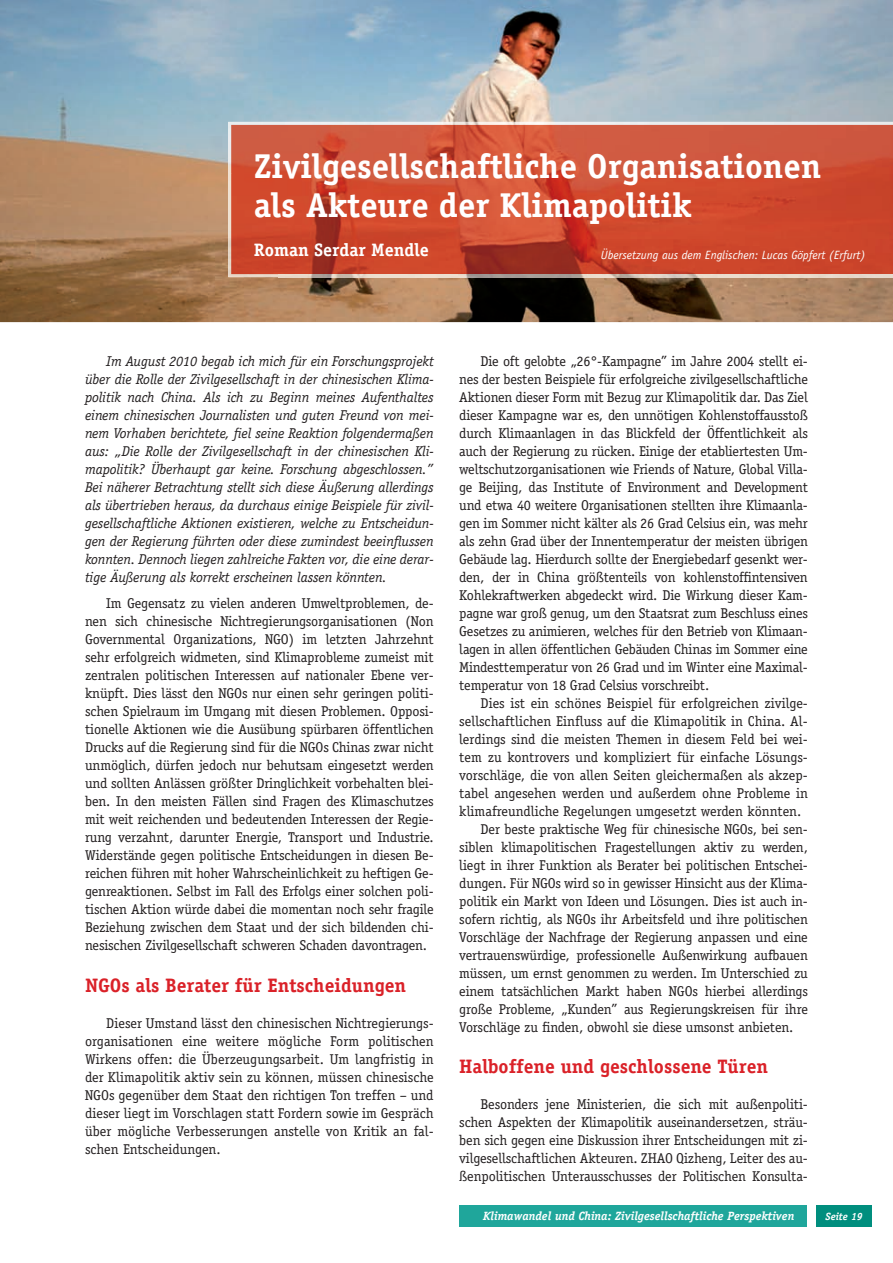
<style>
.page{position:relative;width:893px;height:1263px;background:#fff}
.page>*{position:absolute;margin:0;border:0;box-sizing:border-box;transform-origin:0 0}
.t1{font:700 34.5px/39px "Officina Serif";color:#fff}
.t2{font:700 19.5px "Officina Serif";color:#da2128}
.t3{font:700 18px "Officina Serif";color:#fff}
.t4{font:14.25px/18px "Officina Serif";letter-spacing:-.01em;color:#231f20;text-align:justify}
.t5{font:italic 14.25px/18px "Officina Serif";letter-spacing:-.01em;color:#231f20;text-align:justify}
.t6{font:italic 700 12px "Officina Serif";color:#fff}
.t7{font:italic 12px "Officina Sans";color:#fff}
.t8{font:italic 700 10.5px "Officina Serif";color:#fff}
</style>
<div class="page">
<div style="left:459px;top:1205px;width:348px;height:21px;background:#1fa69b"></div>
<div style="left:816px;top:1205px;width:56px;height:21px;background:#008e7e"></div>
<img style="left:0;top:0;width:893px;height:322px">
<img style="left:279px;top:174px;width:614px;height:100px">
<img style="left:228px;top:122px;width:665px;height:52px">
<img style="left:228px;top:173px;width:51px;height:104px">
<img style="left:279px;top:274px;width:614px;height:3px">
<h1 class="t1" style="left:254px;top:146px;width:569px">Zivilgesellschaftliche Organisationen als Akteure der Klimapolitik</h1>
<p class="t3" style="left:254px;top:238px;width:176px">Roman Serdar Mendle</p>
<p class="t7" style="left:601px;top:248px;width:266px">Übersetzung aus dem Englischen: Lucas Göpfert (Erfurt)</p>
<p class="t5" style="left:85px;top:352px;width:350px;text-indent:21px">Im August 2010 begab ich mich für ein Forschungsprojekt über die Rolle der Zivilgesellschaft in der chinesischen Klima&shy;politik nach China. Als ich zu Beginn meines Aufenthaltes einem chinesischen Journalisten und guten Freund von mei&shy;nem Vorhaben berichtete, fiel seine Reaktion folgendermaßen aus: „Die Rolle der Zivilgesellschaft in der chinesischen Kli&shy;mapolitik? Überhaupt gar keine. Forschung abgeschlossen.” Bei näherer Betrachtung stellt sich diese Äußerung allerdings als übertrieben heraus, da durchaus einige Beispiele für zivil&shy;gesellschaftliche Aktionen existieren, welche zu Entscheidun&shy;gen der Regierung führten oder diese zumindest beeinflussen konnten. Dennoch liegen zahlreiche Fakten vor, die eine derar&shy;tige Äußerung als korrekt erscheinen lassen könnten.</p>
<p class="t4" style="left:85px;top:594px;width:350px;text-indent:21px">Im Gegensatz zu vielen anderen Umweltproblemen, de&shy;nen sich chinesische Nichtregierungsorganisationen (Non Governmental Organizations, NGO) im letzten Jahrzehnt sehr erfolgreich widmeten, sind Klimaprobleme zumeist mit zentralen politischen Interessen auf nationaler Ebene ver&shy;knüpft. Dies lässt den NGOs nur einen sehr geringen politi&shy;schen Spielraum im Umgang mit diesen Problemen. Opposi&shy;tionelle Aktionen wie die Ausübung spürbaren öffentlichen Drucks auf die Regierung sind für die NGOs Chinas zwar nicht unmöglich, dürfen jedoch nur behutsam eingesetzt werden und sollten Anlässen größter Dringlichkeit vorbehalten blei&shy;ben. In den meisten Fällen sind Fragen des Klimaschutzes mit weit reichenden und bedeutenden Interessen der Regie&shy;rung verzahnt, darunter Energie, Transport und Industrie.<br>Widerstände gegen politische Entscheidungen in diesen Be&shy;reichen führen mit hoher Wahrscheinlichkeit zu heftigen Ge&shy;genreaktionen. Selbst im Fall des Erfolgs einer solchen poli&shy;tischen Aktion würde dabei die momentan noch sehr fragile Beziehung zwischen dem Staat und der sich bildenden chi&shy;nesischen Zivilgesellschaft schweren Schaden davontragen.</p>
<h2 class="t2" style="left:85px;top:973px;width:323px">NGOs als Berater für Entscheidungen</h2>
<p class="t4" style="left:85px;top:1014px;width:350px;text-indent:21px">Dieser Umstand lässt den chinesischen Nichtregierungs&shy;organisationen eine weitere mögliche Form politischen Wirkens offen: die Überzeugungsarbeit. Um langfristig in der Klimapolitik aktiv sein zu können, müssen chinesische NGOs gegenüber dem Staat den richtigen Ton treffen – und dieser liegt im Vorschlagen statt Fordern sowie im Gespräch über mögliche Verbesserungen anstelle von Kritik an fal&shy;schen Entscheidungen.</p>
<p class="t4" style="left:459px;top:352px;width:350px;text-indent:21px">Die oft gelobte „26°-Kampagne” im Jahre 2004 stellt ei&shy;nes der besten Beispiele für erfolgreiche zivilgesellschaftliche Aktionen dieser Form mit Bezug zur Klimapolitik dar. Das Ziel dieser Kampagne war es, den unnötigen Kohlenstoffausstoß durch Klimaanlagen in das Blickfeld der Öffentlichkeit als auch der Regierung zu rücken. Einige der etabliertesten Um&shy;weltschutzorganisationen wie Friends of Nature, Global Villa&shy;ge Beijing, das Institute of Environment and Development und etwa 40 weitere Organisationen stellten ihre Klimaanla&shy;gen im Sommer nicht kälter als 26 Grad Celsius ein, was mehr als zehn Grad über der Innentemperatur der meisten übrigen Gebäude lag. Hierdurch sollte der Energiebedarf gesenkt wer&shy;den, der in China größtenteils von kohlenstoffintensiven Kohlekraftwerken abgedeckt wird. Die Wirkung dieser Kam&shy;pagne war groß genug, um den Staatsrat zum Beschluss eines Gesetzes zu animieren, welches für den Betrieb von Klimaan&shy;lagen in allen öffentlichen Gebäuden Chinas im Sommer eine Mindesttemperatur von 26 Grad und im Winter eine Maximal&shy;temperatur von 18 Grad Celsius vorschreibt.</p>
<p class="t4" style="left:480px;top:694px;width:329px">Dies ist ein schönes Beispiel für erfolgreichen zivilge-</p>
<p class="t4" style="left:459px;top:712px;width:350px">sellschaftlichen Einfluss auf die Klimapolitik in China. Al-</p>
<p class="t4" style="left:459px;top:730px;width:350px">lerdings sind die meisten Themen in diesem Feld bei wei-</p>
<p class="t4" style="left:459px;top:748px;width:350px">tem zu kontrovers und kompliziert für einfache Lösungs-</p>
<p class="t4" style="left:459px;top:766px;width:350px">vorschläge, die von allen Seiten gleichermaßen als akzep-</p>
<p class="t4" style="left:459px;top:784px;width:350px">tabel angesehen werden und außerdem ohne Probleme in</p>
<p class="t4" style="left:459px;top:802px;width:344px">klimafreundliche Regelungen umgesetzt werden könnten.</p>
<p class="t4" style="left:480px;top:820px;width:329px">Der beste praktische Weg für chinesische NGOs, bei sen-</p>
<p class="t4" style="left:459px;top:838px;width:350px">siblen klimapolitischen Fragestellungen aktiv zu werden,</p>
<p class="t4" style="left:459px;top:856px;width:350px">liegt in ihrer Funktion als Berater bei politischen Entschei-</p>
<p class="t4" style="left:459px;top:874px;width:350px">dungen. Für NGOs wird so in gewisser Hinsicht aus der Klima-</p>
<p class="t4" style="left:459px;top:892px;width:350px">politik ein Markt von Ideen und Lösungen. Dies ist auch in-</p>
<p class="t4" style="left:459px;top:910px;width:350px">sofern richtig, als NGOs ihr Arbeitsfeld und ihre politischen</p>
<p class="t4" style="left:459px;top:928px;width:350px">Vorschläge der Nachfrage der Regierung anpassen und eine</p>
<p class="t4" style="left:459px;top:946px;width:350px">vertrauenswürdige, professionelle Außenwirkung aufbauen</p>
<p class="t4" style="left:459px;top:964px;width:350px">müssen, um ernst genommen zu werden. Im Unterschied zu</p>
<p class="t4" style="left:459px;top:982px;width:350px">einem tatsächlichen Markt haben NGOs hierbei allerdings</p>
<p class="t4" style="left:459px;top:1000px;width:350px">große Probleme, „Kunden” aus Regierungskreisen für ihre</p>
<p class="t4" style="left:459px;top:1018px;width:336px">Vorschläge zu finden, obwohl sie diese umsonst anbieten.</p>
<h2 class="t2" style="left:459px;top:1054px;width:310px">Halboffene und geschlossene Türen</h2>
<p class="t4" style="left:459px;top:1095px;width:350px;text-indent:21px">Besonders jene Ministerien, die sich mit außenpoliti&shy;schen Aspekten der Klimapolitik auseinandersetzen, sträu&shy;ben sich gegen eine Diskussion ihrer Entscheidungen mit zi&shy;vilgesellschaftlichen Akteuren. ZHAO Qizheng, Leiter des au&shy;ßenpolitischen Unterausschusses der Politischen Konsulta-</p>
<p class="t6" style="left:483px;top:1209px;width:313px">Klimawandel und China: Zivilgesellschaftliche Perspektiven</p>
<p class="t8" style="left:825px;top:1210px;width:39px">Seite 19</p>
</div>
